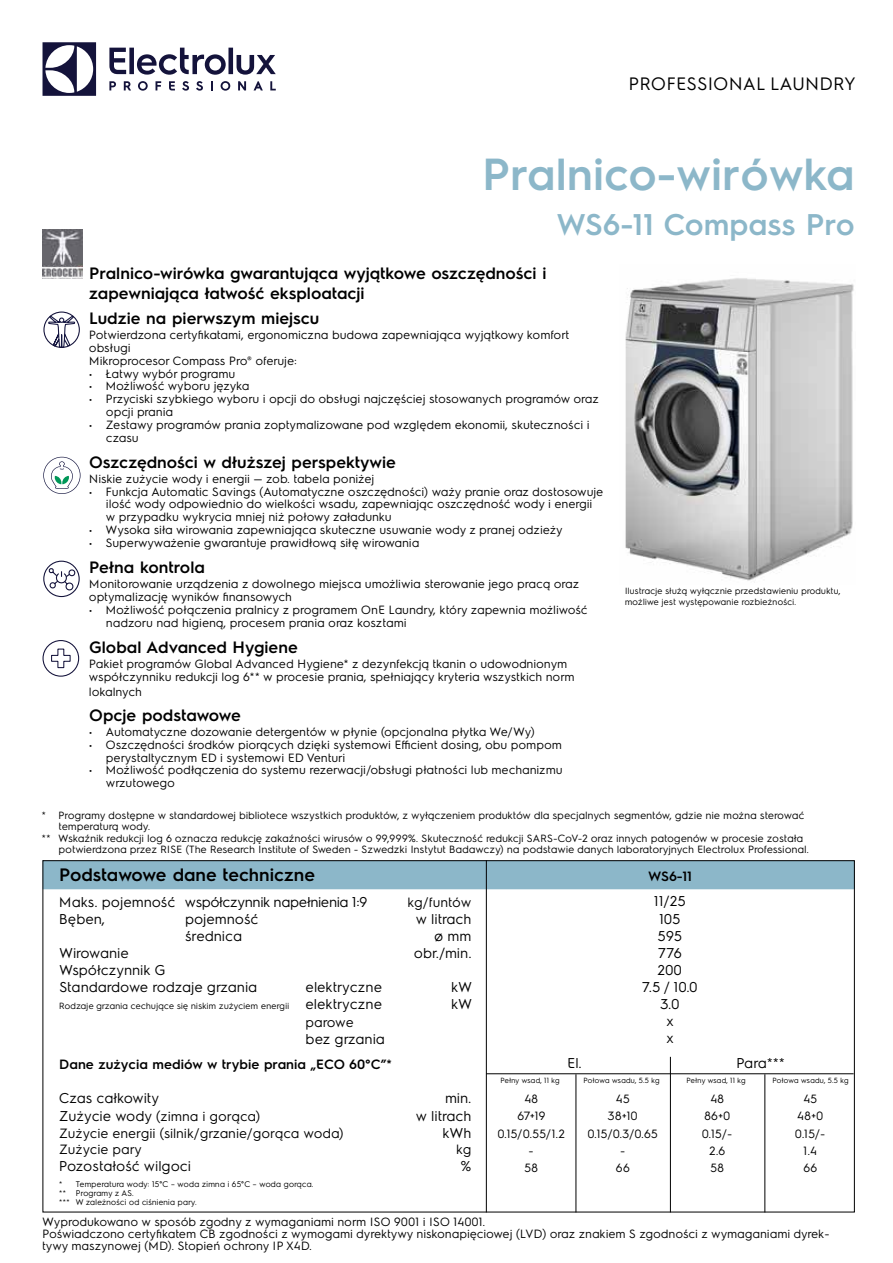
<style>
.page{position:relative;width:893px;height:1263px;background:#fff}
.page>*{position:absolute;margin:0;border:0;box-sizing:border-box;transform-origin:0 0}
.t1{font:600 45px "Electrolux Sans";color:#8cb7c9}
.t2{font:600 30px "Electrolux Sans";color:#8cb7c9}
.t3{font:600 18px "Electrolux Sans";color:#000}
.t4{font:18px "Electrolux Sans";color:#000}
.t5{font:600 16.5px/19.8px "Electrolux Sans";color:#000}
.t6{font:14.25px/17.1px "Electrolux Sans";color:#000;text-align:center}
.t7{font:14.25px "Electrolux Sans";letter-spacing:-.025em;color:#000}
.t8{font:13.5px "Electrolux Sans";color:#000}
.t9{font:600 13.5px "Electrolux Sans";color:#000}
.t10{font:12px/12.8px "Electrolux Sans";color:#000}
.t11{font:10.5px/10.5px "Electrolux Sans";color:#000}
.t12{font:9px/10.8px "Electrolux Sans";color:#000}
.t13{font:8.25px/9px "Electrolux Sans";color:#000}
.t14{font:7.5px "Electrolux Sans";color:#000}
.s1{font-size:14.25px}
</style>
<div class="page">
<svg style="left:43px;top:42px;width:53px;height:54px"></svg>
<svg style="left:109px;top:48px;width:167px;height:27px"></svg>
<svg style="left:270px;top:81px;width:6px;height:9px"></svg>
<svg style="left:221px;top:81px;width:9px;height:10px"></svg>
<svg style="left:211px;top:81px;width:2px;height:9px"></svg>
<svg style="left:196px;top:81px;width:7px;height:10px"></svg>
<svg style="left:182px;top:81px;width:7px;height:10px"></svg>
<svg style="left:169px;top:81px;width:6px;height:9px"></svg>
<svg style="left:156px;top:81px;width:5px;height:9px"></svg>
<svg style="left:138px;top:81px;width:10px;height:10px"></svg>
<svg style="left:124px;top:81px;width:7px;height:9px"></svg>
<svg style="left:109px;top:81px;width:7px;height:9px"></svg>
<svg style="left:254px;top:81px;width:9px;height:9px"></svg>
<svg style="left:238px;top:81px;width:8px;height:9px"></svg>
<div style="left:45px;top:862px;width:808px;height:27px;background:#8cb7c9"></div>
<hr style="left:486px;top:860px;width:1px;height:352px;background:#000">
<hr style="left:486px;top:1073px;width:368px;height:1px;background:#000">
<hr style="left:576px;top:1074px;width:1px;height:138px;background:#000">
<hr style="left:670px;top:1057px;width:1px;height:155px;background:#000">
<hr style="left:764px;top:1074px;width:1px;height:138px;background:#000">
<img style="left:625px;top:278px;width:229px;height:305px">
<img style="left:43px;top:229px;width:39px;height:50px">
<svg style="left:48px;top:315px;width:28px;height:33px"></svg>
<div style="left:43px;top:311px;width:37px;height:37px;border:1px solid #14133b;border-radius:50%"></div>
<svg style="left:48px;top:568px;width:28px;height:22px"></svg>
<div style="left:43px;top:561px;width:37px;height:36px;border:1px solid #14133b;border-radius:50%"></div>
<svg style="left:43px;top:457px;width:38px;height:37px"></svg>
<svg style="left:43px;top:640px;width:36px;height:37px"></svg>
<h3 class="t4" style="left:629px;top:71px;width:229px">PROFESSIONAL LAUNDRY</h3>
<h1 class="t1" style="left:482px;top:143px;width:374px">Pralnico-wirówka</h1>
<h2 class="t2" style="left:556px;top:204px;width:300px">WS6-11 Compass Pro</h2>
<h3 class="t5" style="left:89px;top:262px;width:459px">Pralnico-wirówka gwarantująca wyjątkowe oszczędności i zapewniająca łatwość eksploatacji</h3>
<h3 class="t5" style="left:89px;top:308px;width:232px">Ludzie na pierwszym miejscu</h3>
<p class="t10" style="left:89px;top:328px;width:482px">Potwierdzona certyfikatami, ergonomiczna budowa zapewniająca wyjątkowy komfort obsługi<br>Mikroprocesor Compass Pro® oferuje:</p>
<p class="t10" style="left:89px;top:366px;width:148px">• Łatwy wybór programu</p>
<p class="t10" style="left:89px;top:379px;width:162px">• Możliwość wyboru języka</p>
<p class="t10" style="left:106px;top:392px;width:495px;text-indent:-17px">• Przyciski szybkiego wyboru i opcji do obsługi najczęściej stosowanych programów oraz opcji prania</p>
<p class="t10" style="left:106px;top:417px;width:485px;line-height:13.5px;text-indent:-17px">• Zestawy programów prania zoptymalizowane pod względem ekonomii, skuteczności i czasu</p>
<h3 class="t5" style="left:89px;top:451px;width:308px">Oszczędności w dłuższej perspektywie</h3>
<p class="t10" style="left:89px;top:471px;width:287px">Niskie zużycie wody i energii — zob. tabela poniżej</p>
<p class="t10" style="left:106px;top:484px;width:499px;text-indent:-17px">• Funkcja Automatic Savings (Automatyczne oszczędności) waży pranie oraz dostosowuje ilość wody odpowiednio do wielkości wsadu, zapewniając oszczędność wody i energii w przypadku wykrycia mniej niż połowy załadunku</p>
<p class="t10" style="left:89px;top:522px;width:475px">• Wysoka siła wirowania zapewniająca skuteczne usuwanie wody z pranej odzieży</p>
<p class="t10" style="left:89px;top:536px;width:332px">• Superwyważenie gwarantuje prawidłową siłę wirowania</p>
<h3 class="t5" style="left:89px;top:556px;width:117px">Pełna kontrola</h3>
<p class="t10" style="left:89px;top:577px;width:492px">Monitorowanie urządzenia z dowolnego miejsca umożliwia sterowanie jego pracą oraz optymalizację wyników finansowych</p>
<p class="t10" style="left:106px;top:602px;width:483px;line-height:13.5px;text-indent:-17px">• Możliwość połączenia pralnicy z programem OnE Laundry, który zapewnia możliwość nadzoru nad higieną, procesem prania oraz kosztami</p>
<h3 class="t5" style="left:89px;top:636px;width:210px">Global Advanced Hygiene</h3>
<p class="t10" style="left:89px;top:656px;width:487px">Pakiet programów Global Advanced Hygiene* z dezynfekcją tkanin o udowodnionym współczynniku redukcji log 6** w procesie prania, spełniający kryteria wszystkich norm</p>
<p class="t10" style="left:89px;top:684px;width:54px">lokalnych</p>
<h3 class="t5" style="left:89px;top:705px;width:153px">Opcje podstawowe</h3>
<p class="t10" style="left:89px;top:725px;width:447px">• Automatyczne dozowanie detergentów w płynie (opcjonalna płytka We/Wy)</p>
<p class="t10" style="left:106px;top:738px;width:457px;text-indent:-17px">• Oszczędności środków piorących dzięki systemowi Efficient dosing, obu pompom perystaltycznym ED i systemowi ED Venturi</p>
<p class="t10" style="left:106px;top:763px;width:458px;text-indent:-17px">• Możliwość podłączenia do systemu rezerwacji/obsługi płatności lub mechanizmu wrzutowego</p>
<p class="t11" style="left:59px;top:810px;width:747px;text-indent:-17px">* Programy dostępne w standardowej bibliotece wszystkich produktów, z wyłączeniem produktów dla specjalnych segmentów, gdzie nie można sterować temperaturą wody.</p>
<p class="t11" style="left:59px;top:833px;width:752px;text-indent:-17px">** Wskaźnik redukcji log 6 oznacza redukcję zakaźności wirusów o 99,999%. Skuteczność redukcji SARS-CoV-2 oraz innych patogenów w procesie została potwierdzona przez RISE (The Research Institute of Sweden - Szwedzki Instytut Badawczy) na podstawie danych laboratoryjnych Electrolux Professional.</p>
<p class="t12" style="left:625px;top:585px;width:217px">Ilustracje służą wyłącznie przedstawieniu produktu, możliwe jest występowanie rozbieżności.</p>
<h3 class="t3" style="left:59px;top:862px;width:257px">Podstawowe dane techniczne</h3>
<p class="t7" style="left:59px;top:892px;width:310px">Maks. pojemność współczynnik napełnienia 1:9</p>
<p class="t8" style="left:408px;top:892px;width:66px">kg/funtów</p>
<p class="t6" style="left:59px;top:909px;width:48px">Bęben,</p>
<p class="t6" style="left:185px;top:909px;width:75px">pojemność</p>
<p class="t6" style="left:416px;top:909px;width:57px">w litrach</p>
<p class="t6" style="left:185px;top:926px;width:59px">średnica</p>
<p class="t6" style="left:435px;top:926px;width:39px">ø mm</p>
<p class="t6" style="left:59px;top:944px;width:71px">Wirowanie</p>
<p class="t6" style="left:414px;top:944px;width:59px">obr./min.</p>
<p class="t6" style="left:59px;top:961px;width:200px;text-align:left">Współczynnik G<br>Standardowe rodzaje grzania</p>
<p class="t6" style="left:306px;top:978px;width:78px">elektryczne</p>
<p class="t6" style="left:451px;top:978px;width:22px">kW</p>
<p class="t12" style="left:59px;top:1000px;width:325px">Rodzaje grzania cechujące się niskim zużyciem energii <span class="s1">elektryczne</span></p>
<p class="t6" style="left:451px;top:995px;width:22px">kW</p>
<p class="t8" style="left:306px;top:1012px;width:50px">parowe</p>
<p class="t6" style="left:306px;top:1029px;width:81px">bez grzania</p>
<p class="t9" style="left:59px;top:1055px;width:334px">Dane zużycia mediów w trybie prania „ECO 60°C”*</p>
<p class="t6" style="left:59px;top:1089px;width:102px">Czas całkowity</p>
<p class="t6" style="left:445px;top:1089px;width:28px">min.</p>
<p class="t8" style="left:59px;top:1106px;width:203px"><span class="s1">Zużycie wody</span> (zimna i gorąca)</p>
<p class="t6" style="left:416px;top:1106px;width:57px">w litrach</p>
<p class="t8" style="left:59px;top:1123px;width:286px">Zużycie energii (silnik/grzanie/gorąca woda)</p>
<p class="t6" style="left:443px;top:1123px;width:30px">kWh</p>
<p class="t8" style="left:59px;top:1139px;width:84px">Zużycie pary</p>
<p class="t8" style="left:456px;top:1139px;width:17px">kg</p>
<p class="t6" style="left:59px;top:1156px;width:133px">Pozostałość wilgoci</p>
<p class="t6" style="left:461px;top:1156px;width:12px">%</p>
<p class="t13" style="left:59px;top:1178px;width:256px">* Temperatura wody: 15°C – woda zimna i 65°C – woda gorąca. ** Programy z AS.<br>*** W zależności od ciśnienia pary.</p>
<p class="t9" style="left:648px;top:867px;width:45px">WS6-11</p>
<p class="t6" style="left:642px;top:892px;width:57px">11/25<br>105<br>595<br>776<br>200<br>7.5 / 10.0<br>3.0<br>x<br>x</p>
<p class="t6" style="left:567px;top:1053px;width:16px">El.</p>
<p class="t6" style="left:736px;top:1053px;width:50px">Para***</p>
<p class="t14" style="left:500px;top:1075px;width:61px">Pełny wsad, 11 kg</p>
<p class="t14" style="left:583px;top:1075px;width:78px">Połowa wsadu, 5.5 kg</p>
<p class="t14" style="left:686px;top:1075px;width:61px">Pełny wsad, 11 kg</p>
<p class="t14" style="left:772px;top:1075px;width:78px">Połowa wsadu, 5.5 kg</p>
<p class="t10" style="left:524px;top:1092px;width:16px">48</p>
<p class="t10" style="left:616px;top:1092px;width:16px">45</p>
<p class="t10" style="left:710px;top:1092px;width:16px">48</p>
<p class="t10" style="left:803px;top:1092px;width:16px">45</p>
<p class="t10" style="left:517px;top:1109px;width:30px">67+19</p>
<p class="t10" style="left:608px;top:1109px;width:31px">38+10</p>
<p class="t10" style="left:704px;top:1109px;width:28px">86+0</p>
<p class="t10" style="left:797px;top:1109px;width:28px">48+0</p>
<p class="t10" style="left:498px;top:1126px;width:69px">0.15/0.55/1.2</p>
<p class="t10" style="left:588px;top:1126px;width:72px">0.15/0.3/0.65</p>
<p class="t10" style="left:702px;top:1126px;width:32px">0.15/-</p>
<p class="t10" style="left:795px;top:1126px;width:32px">0.15/-</p>
<p class="t10" style="left:529px;top:1143px;width:7px">-</p>
<p class="t10" style="left:620px;top:1143px;width:7px">-</p>
<p class="t10" style="left:710px;top:1143px;width:18px">2.6</p>
<p class="t10" style="left:804px;top:1143px;width:15px">1.4</p>
<p class="t10" style="left:524px;top:1160px;width:15px">58</p>
<p class="t10" style="left:616px;top:1160px;width:16px">66</p>
<p class="t10" style="left:710px;top:1160px;width:15px">58</p>
<p class="t10" style="left:803px;top:1160px;width:16px">66</p>
<p class="t10" style="left:43px;top:1215px;width:789px;line-height:12px">Wyprodukowano w sposób zgodny z wymaganiami norm ISO 9001 i ISO 14001.<br>Poświadczono certyfikatem CB zgodności z wymogami dyrektywy niskonapięciowej (LVD) oraz znakiem S zgodności z wymaganiami dyrek&shy;tywy maszynowej (MD). Stopień ochrony IP X4D.</p>
</div>
